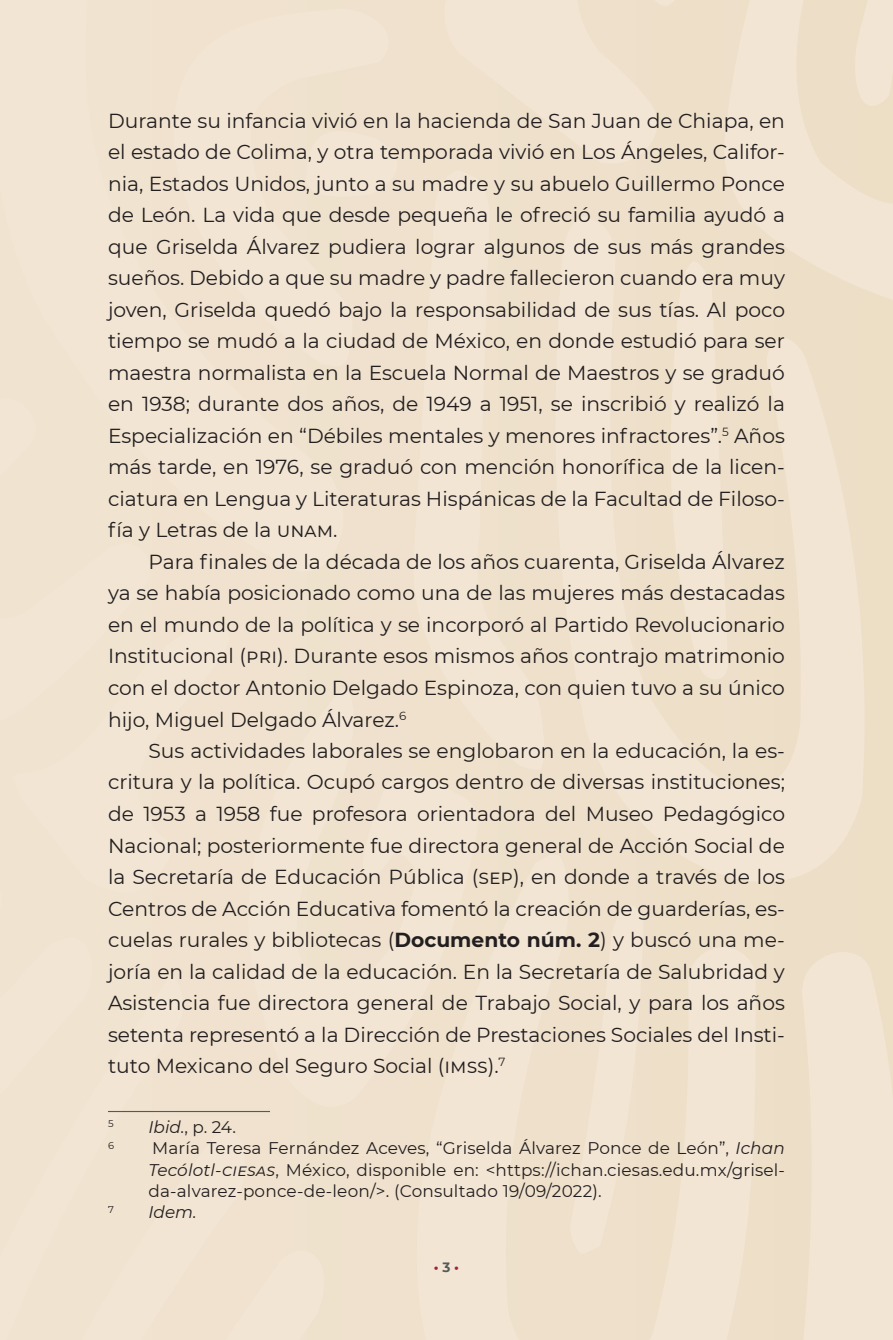
<style>
.page{position:relative;width:893px;height:1340px;background:#fff}
.page>*{position:absolute;margin:0;border:0;box-sizing:border-box;transform-origin:0 0}
.cuerpo{font:20.25px/31.5px "Montserrat";color:#231f20;text-align:justify}
.Nota_pie{font:16.88px/21.4px "Montserrat";letter-spacing:.01em;color:#231f20;text-align:justify}
.Nota_pie-2{font:italic 16.88px "Montserrat";color:#231f20}
.t1{font:700 13.5px "Montserrat";color:#a22240}
.Nota_pie-3{font:9.9px "Montserrat";color:#231f20}
.s1{font-weight:700}
.s2{font-style:italic}
.s3{color:#57585a}
</style>
<div class="page">
<div style="left:0;top:0;width:893px;height:1339px;background:#f0e3cf"></div>
<hr style="left:108px;top:1110px;width:162px;height:2px;background:#57585a">
<p class="cuerpo" style="left:108px;top:104px;width:678px">Durante su infancia vivió en la hacienda de San Juan de Chiapa, en el estado de Colima, y otra temporada vivió en Los Ángeles, Califor&shy;nia, Estados Unidos, junto a su madre y su abuelo Guillermo Ponce de León. La vida que desde pequeña le ofreció su familia ayudó a que Griselda Álvarez pudiera lograr algunos de sus más grandes sueños. Debido a que su madre y padre fallecieron cuando era muy joven, Griselda quedó bajo la responsabilidad de sus tías. Al poco tiempo se mudó a la ciudad de México, en donde estudió para ser maestra normalista en la Escuela Normal de Maestros y se graduó en 1938; durante dos años, de 1949 a 1951, se inscribió y realizó la Especialización en “Débiles mentales y menores infractores”.<sup>5</sup> Años más tarde, en 1976, se graduó con mención honorífica de la licen&shy;ciatura en Lengua y Literaturas Hispánicas de la Facultad de Filoso&shy;fía y Letras de la unam.</p>
<p class="cuerpo" style="left:108px;top:545px;width:678px;text-indent:40px">Para finales de la década de los años cuarenta, Griselda Álvarez ya se había posicionado como una de las mujeres más destacadas en el mundo de la política y se incorporó al Partido Revolucionario Institucional (pri). Durante esos mismos años contrajo matrimonio con el doctor Antonio Delgado Espinoza, con quien tuvo a su único hijo, Miguel Delgado Álvarez.<sup>6</sup></p>
<p class="cuerpo" style="left:108px;top:734px;width:678px;text-indent:41px">Sus actividades laborales se englobaron en la educación, la es&shy;critura y la política. Ocupó cargos dentro de diversas instituciones; de 1953 a 1958 fue profesora orientadora del Museo Pedagógico Nacional; posteriormente fue directora general de Acción Social de la Secretaría de Educación Pública (sep), en donde a través de los Centros de Acción Educativa fomentó la creación de guarderías, es&shy;cuelas rurales y bibliotecas (<span class="s1">Documento núm. 2</span>) y buscó una me&shy;joría en la calidad de la educación. En la Secretaría de Salubridad y Asistencia fue directora general de Trabajo Social, y para los años setenta representó a la Dirección de Prestaciones Sociales del Insti&shy;tuto Mexicano del Seguro Social (imss).<sup>7</sup></p>
<p class="Nota_pie-3" style="left:108px;top:1116px;width:7px">5</p>
<p class="Nota_pie" style="left:148px;top:1115px;width:89px"><span class="s2">Ibid.</span>, p. 24.</p>
<p class="Nota_pie-3" style="left:108px;top:1138px;width:7px">6</p>
<p class="Nota_pie" style="left:148px;top:1136px;width:638px">María Teresa Fernández Aceves, “Griselda Álvarez Ponce de León”, <span class="s2">Ichan Tecólotl-ciesas</span>, México, disponible en: &lt;https://ichan.ciesas.edu.mx/grisel&shy;da-alvarez-ponce-de-leon/&gt;. (Consultado 19/09/2022).</p>
<p class="Nota_pie-3" style="left:108px;top:1202px;width:7px">7</p>
<p class="Nota_pie-2" style="left:148px;top:1200px;width:50px">Idem.</p>
<p class="t1" style="left:434px;top:1257px;width:27px">•<span class="s3">3</span>•</p>
</div>
